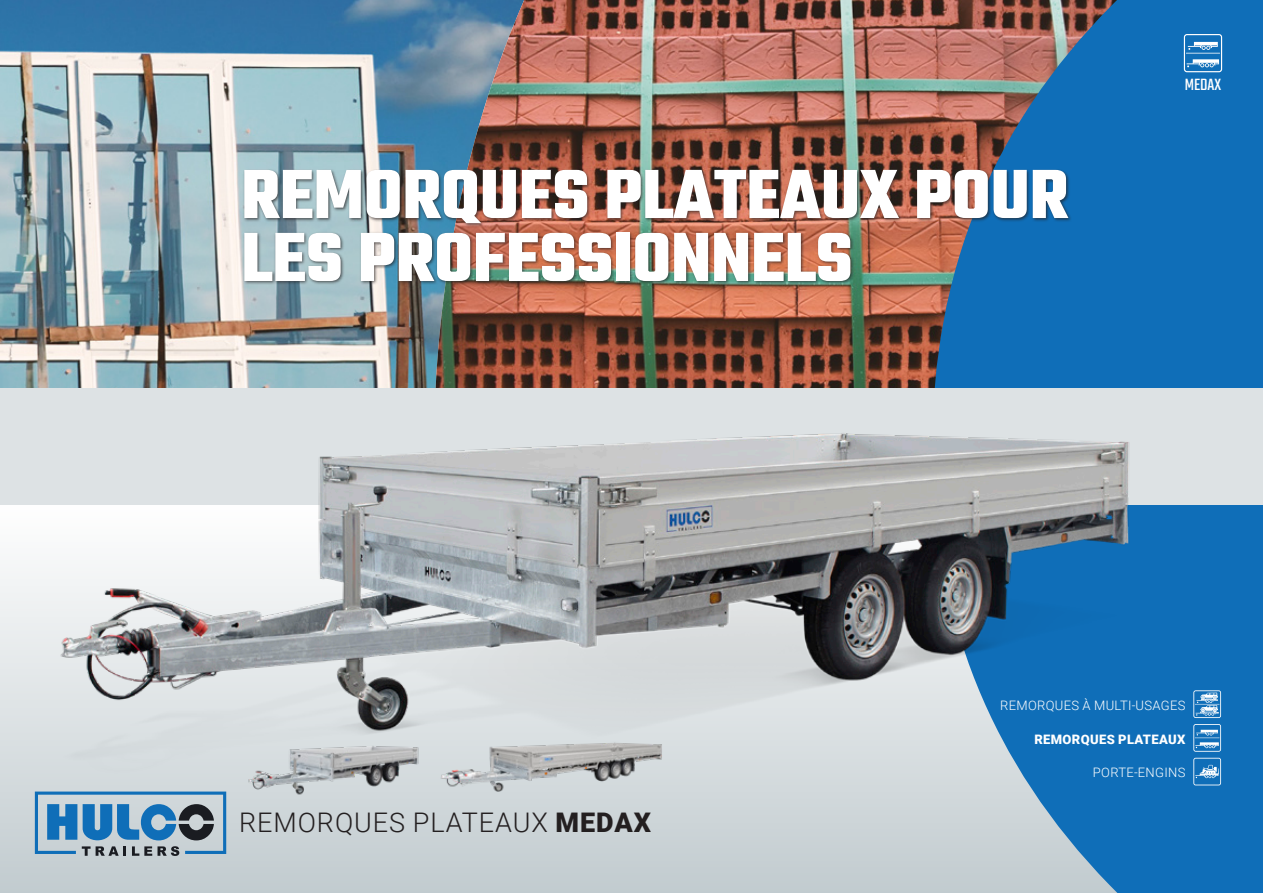
<style>
.page{position:relative;width:1263px;height:893px;background:#fff}
.page>*{position:absolute;margin:0;border:0;box-sizing:border-box;transform-origin:0 0}
.t1{font:700 75px/63px "Teko";color:#fff}
.t2{font:300 27px "Roboto";letter-spacing:.035em;color:#231f20}
.t3{font:18px "Teko";color:#fff}
.t4{font:300 13.05px "Roboto";letter-spacing:.025em;color:#fff}
.t5{font:900 13.05px "Roboto";letter-spacing:.025em;color:#fff}
.s1{font-weight:900}
</style>
<div class="page">
<img style="left:0;top:0;width:434px;height:388px">
<img style="left:434px;top:0;width:498px;height:388px">
<div style="left:0;top:505px;width:1263px;height:388px;background:#c9d2d5"></div>
<svg style="left:932px;top:0;width:331px;height:893px;background:#3176af"></svg>
<div style="left:0;top:388px;width:1263px;height:117px;background:#dde2e4"></div>
<svg style="left:1193px;top:724px;width:28px;height:28px"></svg>
<svg style="left:1193px;top:758px;width:28px;height:27px"></svg>
<svg style="left:1193px;top:690px;width:28px;height:28px"></svg>
<div style="left:243px;top:168px;width:830px;height:117px;background:#231f20;opacity:.7"></div>
<svg style="left:35px;top:791px;width:191px;height:65px"></svg>
<img style="left:14px;top:433px;width:1165px;height:356px">
<svg style="left:1184px;top:34px;width:38px;height:38px"></svg>
<img style="left:239px;top:744px;width:188px;height:51px">
<img style="left:437px;top:731px;width:237px;height:61px">
<p class="t1" style="left:241px;top:168px;width:828px">REMORQUES PLATEAUX POUR<br>LES PROFESSIONNELS</p>
<p class="t3" style="left:1185px;top:74px;width:38px">MEDAX</p>
<p class="t2" style="left:239px;top:804px;width:413px">REMORQUES PLATEAUX <span class="s1">MEDAX</span></p>
<p class="t4" style="left:1000px;top:696px;width:187px">REMORQUES À MULTI-USAGES</p>
<p class="t5" style="left:1034px;top:730px;width:152px">REMORQUES PLATEAUX</p>
<p class="t4" style="left:1093px;top:763px;width:94px">PORTE-ENGINS</p>
</div>
